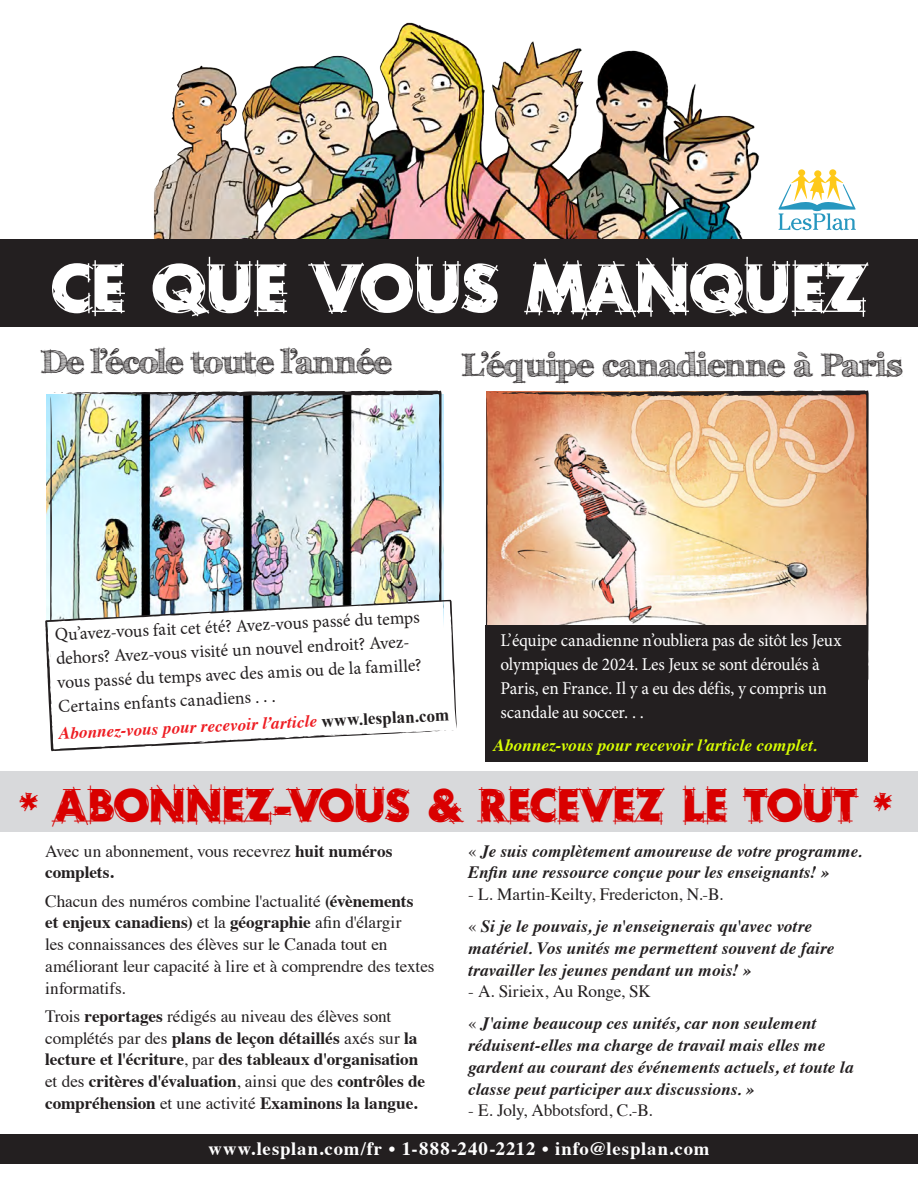
<style>
.page{position:relative;width:918px;height:1188px;background:#fff}
.page>*{position:absolute;margin:0;border:0;box-sizing:border-box;transform-origin:0 0}
.t1{font:66px "Rough Draft";color:#fff}
.C-_Article_title{font:45px "Rough Draft";letter-spacing:.01em;color:#d90000}
.Article_Headline{font:700 32.25px "FFF Tusj";letter-spacing:-.02em;color:#231f20}
.Footers{font:700 18.75px "Times";letter-spacing:.045em;color:#fff}
.Article_First_Para_Centered{font:18px/23.9px "Minion Pro";color:#231f20}
.Article_First_Para_Reverse{font:18px/24px "Minion Pro";letter-spacing:-.015em;color:#fff;scale:.96 1}
.Text_basic{font:italic 700 17.25px/21.8px "Times";letter-spacing:.005em;color:#231f20}
.Text_basic-2{font:17.25px/21.8px "Times";letter-spacing:-.005em;color:#231f20}
.Text_basic-3{font:700 17.25px/21.8px "Times";letter-spacing:-.005em;color:#231f20}
.Article_First_Para_Centered-2{font:italic 700 17.25px "Times";color:#ee1d23}
.Article_First_Para_Reverse-2{font:italic 700 17.25px "Times";letter-spacing:.005em;color:#d9ff03}
.s1{font-family:"Times New Roman";font-style:normal;color:#231f20}
.s2{font-weight:700}
.s3{font-weight:400}
.s4{font-weight:400;font-style:normal}
</style>
<div class="page">
<img style="left:50px;top:390px;width:392px;height:210px">
<svg style="left:52px;top:392px;width:13px;height:1px"></svg>
<img style="left:486px;top:390px;width:383px;height:290px">
<svg style="left:488px;top:392px;width:12px;height:1px"></svg>
<div style="left:486px;top:625px;width:382px;height:137px;background:#231f20"></div>
<svg style="left:45px;top:600px;width:412px;height:152px"></svg>
<svg style="left:443px;top:730px;width:12px;height:2px"></svg>
<img style="left:153px;top:22px;width:607px;height:217px">
<div style="left:0;top:239px;width:918px;height:87px;background:#231f20"></div>
<svg style="left:778px;top:169px;width:78px;height:61px"></svg>
<div style="left:0;top:771px;width:918px;height:61px;background:#d8d9db"></div>
<div style="left:0;top:1134px;width:918px;height:30px;background:#231f20"></div>
<p class="t1" style="left:51px;top:245px;width:818px">CE QUE VOUS MANQUEZ</p>
<p class="Article_Headline" style="left:41px;top:342px;width:352px">De l’école toute l’année</p>
<p class="Article_Headline" style="left:462px;top:345px;width:442px">L’équipe canadienne à Paris</p>
<p class="Article_First_Para_Centered" style="left:54px;top:623px;width:367px;rotate:-3deg">Qu’avez-vous fait cet été? Avez-vous passé du temps dehors? Avez‑vous visité un nouvel endroit? Avez&shy;vous passé du temps avec des amis ou de la famille?<br>Certains enfants canadiens . . .</p>
<p class="Article_First_Para_Centered-2" style="left:58px;top:718px;width:392px;rotate:-3deg">Abonnez-vous pour recevoir l’article <span class="s1">www.lesplan.com</span></p>
<p class="Article_First_Para_Reverse" style="left:501px;top:629px;width:357px">L’équipe canadienne n’oubliera pas de sitôt les Jeux olympiques de 2024. Les Jeux se sont déroulés à Paris, en France. Il y a eu des défis, y compris un scandale au soccer. . .</p>
<p class="Article_First_Para_Reverse-2" style="left:494px;top:729px;width:325px">Abonnez-vous pour recevoir l’article complet.</p>
<p class="C-_Article_title" style="left:20px;top:776px;width:872px">* ABONNEZ-VOUS &amp; RECEVEZ LE TOUT *</p>
<p class="Text_basic-2" style="left:45px;top:838px;width:349px">Avec un abonnement, vous recevrez <span class="s2">huit numéros complets.</span></p>
<p class="Text_basic-2" style="left:45px;top:888px;width:391px">Chacun des numéros combine l'actualité <span class="s2">(évènements<br>et enjeux canadiens)</span> et la <span class="s2">géographie</span> afin d'élargir<br>les connaissances des élèves sur le Canada tout en améliorant leur capacité à lire et à comprendre des textes informatifs.</p>
<p class="Text_basic-3" style="left:45px;top:1003px;width:381px"><span class="s3">Trois</span> reportages <span class="s3">rédigés au niveau des élèves sont complétés par des</span> plans de leçon détaillés <span class="s3">axés sur</span> la lecture et l'écriture<span class="s3">, par</span> des tableaux d'organisation <span class="s3">et des</span> critères d'évaluation<span class="s3">, ainsi que des</span> contrôles de compréhension <span class="s3">et une activité</span> Examinons la langue.</p>
<p class="Text_basic" style="left:468px;top:838px;width:396px"><span class="s4">«</span> Je suis complètement amoureuse de votre programme.<br>Enfin une ressource conçue pour les enseignants! »</p>
<p class="Text_basic-2" style="left:468px;top:882px;width:257px">- L. Martin-Keilty, Fredericton, N.-B.</p>
<p class="Text_basic" style="left:468px;top:914px;width:368px"><span class="s4">«</span> Si je le pouvais, je n'enseignerais qu'avec votre matériel. Vos unités me permettent souvent de faire travailler les jeunes pendant un mois! »</p>
<p class="Text_basic-2" style="left:468px;top:979px;width:184px">- A. Sirieix, Au Ronge, SK</p>
<p class="Text_basic" style="left:468px;top:1011px;width:387px"><span class="s4">«</span> J'aime beaucoup ces unités, car non seulement réduisent-elles ma charge de travail mais elles me gardent au courant des événements actuels, et toute la classe peut participer aux discussions. »</p>
<p class="Text_basic-2" style="left:468px;top:1098px;width:186px">- E. Joly, Abbotsford, C.-B.</p>
<p class="Footers" style="left:209px;top:1131px;width:502px">www.lesplan.com/fr • 1-888-240-2212 • info@lesplan.com</p>
</div>
